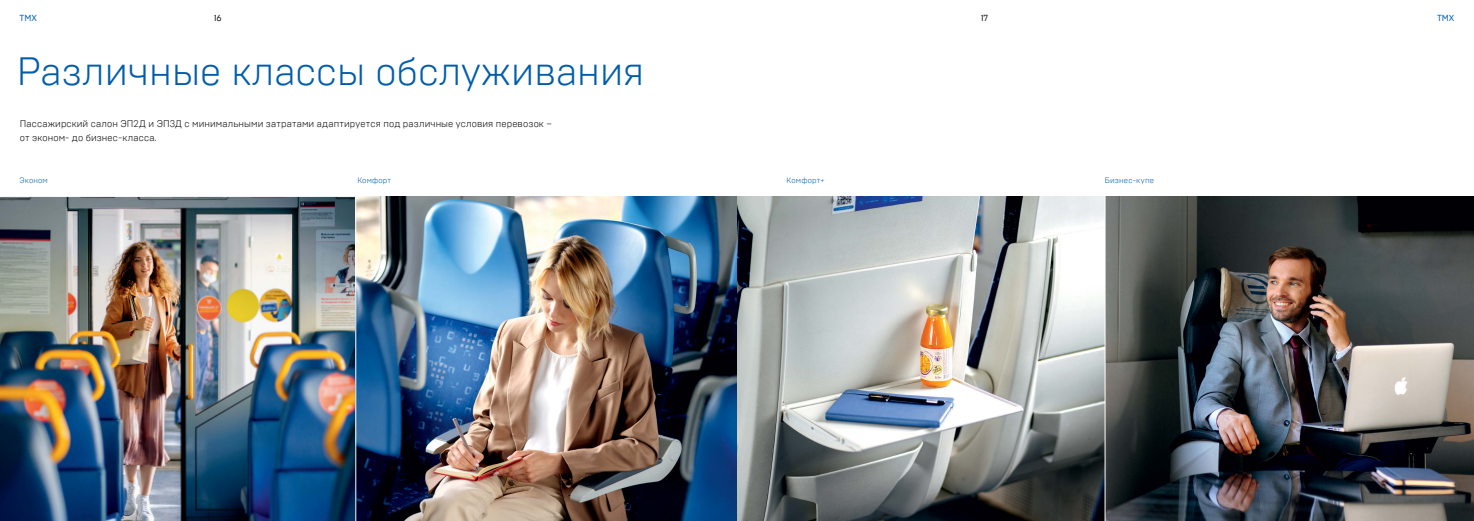
<style>
.page{position:relative;width:1474px;height:521px;background:#fff}
.page>*{position:absolute;margin:0;border:0;box-sizing:border-box;transform-origin:0 0}
.t1{font:300 39.38px "Brutal Type";color:#005dac}
.t2{font:300 9.62px/14px "Brutal Type";letter-spacing:.01em;color:#000}
.t3{font:8.75px "Brutal Type";color:#005dac}
.t4{font:8.75px "Brutal Type";color:#000}
.t5{font:300 7.88px "Brutal Type";letter-spacing:.02em;color:#005dac}
</style>
<div class="page">
<img style="left:0;top:197px;width:1473px;height:324px">
<hr style="left:1104px;top:181px;width:1px;height:340px;background:#fff">
<hr style="left:355px;top:181px;width:1px;height:340px;background:#fff">
<p class="t3" style="left:20px;top:13px;width:19px">ТМХ</p>
<p class="t4" style="left:214px;top:13px;width:9px">16</p>
<p class="t4" style="left:981px;top:13px;width:9px">17</p>
<p class="t3" style="left:1436px;top:13px;width:19px">ТМХ</p>
<h1 class="t1" style="left:17px;top:48px;width:629px">Различные классы обслуживания</h1>
<p class="t2" style="left:20px;top:116px;width:533px">Пассажирский салон ЭП2Д и ЭП3Д с минимальными затратами адаптируется под различные условия перевозок – от эконом- до бизнес-класса.</p>
<p class="t5" style="left:19px;top:176px;width:30px">Эконом</p>
<p class="t5" style="left:357px;top:176px;width:35px">Комфорт</p>
<p class="t5" style="left:786px;top:176px;width:39px">Комфорт+</p>
<p class="t5" style="left:1104px;top:176px;width:51px">Бизнес-купе</p>
</div>
